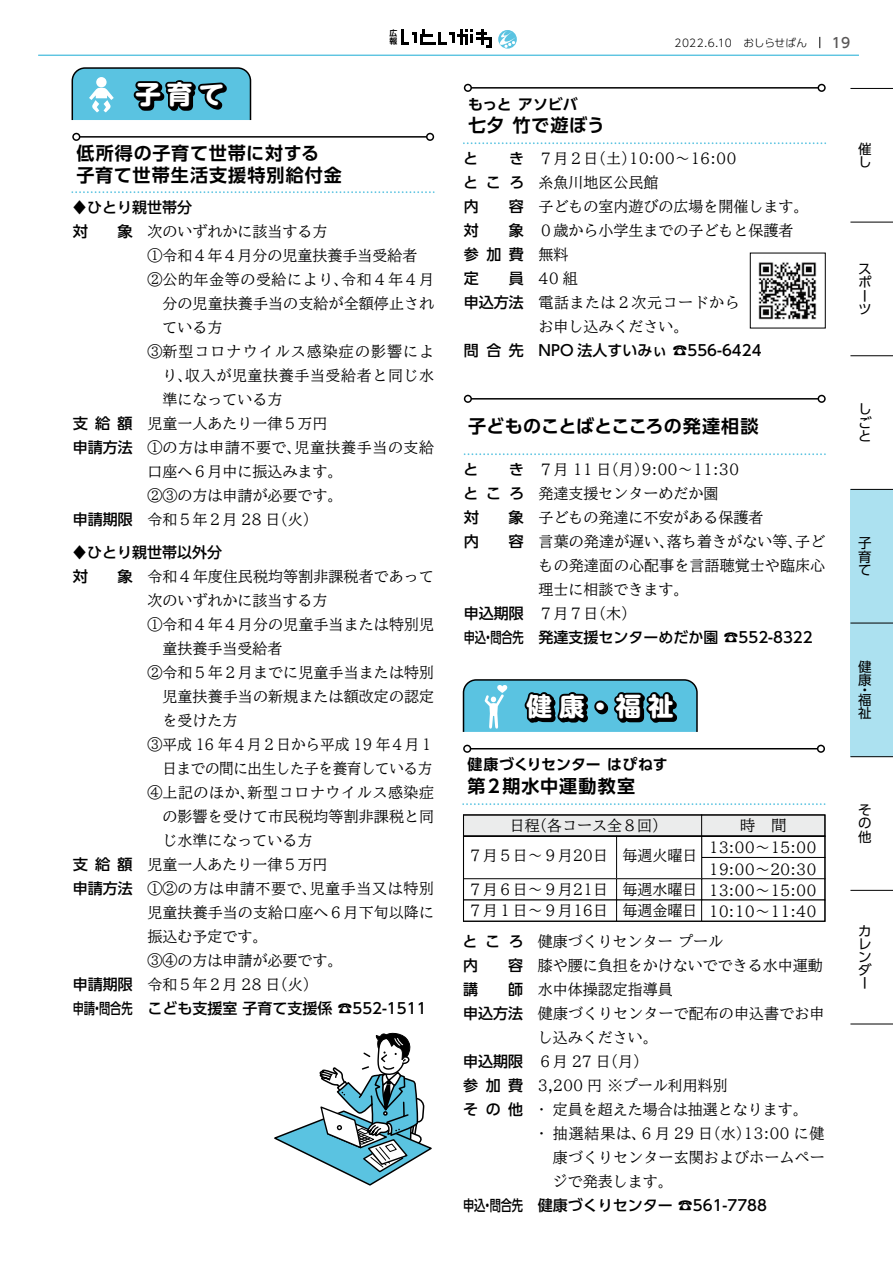
<style>
.page{position:relative;width:893px;height:1263px;background:#fff}
.page>*{position:absolute;margin:0;border:0;box-sizing:border-box;transform-origin:0 0}
.t1{font:700 25.5px "UD Shin M Go Pro";letter-spacing:.26em;color:#fff}
.t2{font:700 18px/21.3px "UD Shin Go Pro De";letter-spacing:.045em;color:#000}
.t3{font:700 18px "UD Shin Go Pro De";letter-spacing:-.005em;color:#000}
.t4{font:500 15px/24px "TBUD Min Std";color:#000}
.t5{font:500 15px/24px "UD Shin Go Pro";color:#000}
.t6{font:500 15px "TBUD Min Std";letter-spacing:.04em;color:#000}
.t7{font:500 15px "TBUD Min Std";letter-spacing:-.025em;color:#000}
.t8{font:500 15px "TBUD Min Std";letter-spacing:.07em;color:#000}
.t9{font:500 15px "UD Shin Go Pro";color:#000;scale:.75 1}
.t10{font:500 15px "TBUD Min Std";color:#000;scale:1.04 1}
.t11{font:700 14.85px "UD Shin Go Pro De";letter-spacing:.005em;color:#000}
.t12{font:500 13.8px "UD Shin Go Pro";color:#595757}
.t13{font:13.5px/13.2px "UD Shin Go Pro";color:#000}
.t14{font:300 10.65px "UD Shin Go Pro";letter-spacing:.02em;color:#000}
.t15{font:700 7.8px "UD Shin Go Pro De";color:#000}
</style>
<div class="page">
<svg style="left:465px;top:453px;width:361px;height:2px"></svg>
<svg style="left:464px;top:395px;width:362px;height:8px"></svg>
<svg style="left:71px;top:67px;width:181px;height:54px;background:#5199ae"></svg>
<svg style="left:72px;top:133px;width:362px;height:8px"></svg>
<svg style="left:72px;top:191px;width:363px;height:2px"></svg>
<div style="left:463px;top:815px;width:239px;height:21px;background:#ebecec"></div>
<div style="left:702px;top:815px;width:123px;height:21px;background:#ebecec"></div>
<div style="left:701px;top:857px;width:124px;height:22px;border:1px solid #000"></div>
<div style="left:463px;top:878px;width:154px;height:22px;border:1px solid #000"></div>
<div style="left:701px;top:878px;width:124px;height:22px;border:1px solid #000"></div>
<div style="left:616px;top:836px;width:86px;height:43px;border:1px solid #000"></div>
<div style="left:616px;top:878px;width:86px;height:22px;border:1px solid #000"></div>
<div style="left:463px;top:814px;width:362px;height:23px;border:1px solid #000"></div>
<div style="left:463px;top:836px;width:362px;height:86px;border:1px solid #000"></div>
<svg style="left:462px;top:679px;width:236px;height:53px;background:#458a9e"></svg>
<svg style="left:463px;top:803px;width:362px;height:2px"></svg>
<svg style="left:463px;top:745px;width:362px;height:8px"></svg>
<svg style="left:464px;top:142px;width:362px;height:2px"></svg>
<svg style="left:464px;top:84px;width:362px;height:8px"></svg>
<img style="left:758px;top:262px;width:59px;height:58px">
<svg style="left:274px;top:1032px;width:158px;height:154px"></svg>
<div style="left:850px;top:489px;width:43px;height:134px;background:#ace1f0"></div>
<div style="left:850px;top:623px;width:43px;height:134px;background:#ace1f0"></div>
<hr style="left:850px;top:623px;width:43px;height:1px;background:#000">
<hr style="left:850px;top:222px;width:43px;height:1px;background:#000">
<hr style="left:850px;top:355px;width:43px;height:1px;background:#000">
<hr style="left:850px;top:489px;width:43px;height:1px;background:#000">
<hr style="left:850px;top:756px;width:43px;height:1px;background:#000">
<hr style="left:850px;top:890px;width:43px;height:1px;background:#000">
<hr style="left:850px;top:1023px;width:43px;height:1px;background:#000">
<hr style="left:850px;top:88px;width:43px;height:1px;background:#000">
<svg style="left:401px;top:29px;width:91px;height:19px"></svg>
<svg style="left:498px;top:30px;width:19px;height:19px"></svg>
<hr style="left:38px;top:55px;width:821px;height:1px;background:#5ac3e1">
<h1 class="t1" style="left:135px;top:74px;width:90px">子育て</h1>
<p class="t2" style="left:77px;top:142px;width:267px">低所得の子育て世帯に対する<br>子育て世帯生活支援特別給付金</p>
<p class="t5" style="left:72px;top:195px;width:121px">♦ひとり親世帯分</p>
<p class="t15" style="left:390px;top:26px;width:9px">広</p>
<p class="t15" style="left:390px;top:35px;width:9px">報</p>
<p class="t5" style="left:73px;top:219px;width:17px">対</p>
<p class="t5" style="left:117px;top:219px;width:17px">象</p>
<p class="t5" style="left:73px;top:411px;width:62px">支給額申請方法</p>
<p class="t5" style="left:73px;top:507px;width:62px">申請期限</p>
<p class="t4" style="left:147px;top:219px;width:181px">次のいずれかに該当する方</p>
<p class="t4" style="left:147px;top:243px;width:271px">①令和４年４月分の児童扶養手当受給者</p>
<p class="t4" style="left:341px;top:267px;width:94px">令和４年４月</p>
<p class="t6" style="left:147px;top:268px;width:202px">②公的年金等の受給により、</p>
<p class="t4" style="left:162px;top:291px;width:273px">分の児童扶養手当の支給が全額停止され</p>
<p class="t4" style="left:162px;top:315px;width:61px">ている方</p>
<p class="t8" style="left:147px;top:340px;width:288px">③新型コロナウイルス感染症の影響によ</p>
<p class="t6" style="left:185px;top:364px;width:250px">収入が児童扶養手当受給者と同じ水</p>
<p class="t4" style="left:162px;top:363px;width:31px">り、</p>
<p class="t4" style="left:162px;top:387px;width:121px">準になっている方</p>
<p class="t4" style="left:147px;top:411px;width:181px">児童一人あたり一律５万円</p>
<p class="t6" style="left:294px;top:436px;width:141px">児童扶養手当の支給</p>
<p class="t4" style="left:147px;top:435px;width:196px">①の方は申請不要で、<br>口座へ６月中に振込みます。<br>②③の方は申請が必要です。令和５年２月 28 （日火(</p>
<p class="t5" style="left:72px;top:540px;width:151px">♦ひとり親世帯以外分</p>
<p class="t5" style="left:73px;top:563px;width:17px">対</p>
<p class="t5" style="left:117px;top:563px;width:17px">象</p>
<p class="t5" style="left:73px;top:851px;width:62px">支給額申請方法</p>
<p class="t5" style="left:73px;top:971px;width:62px">申請期限申請問合先</p>
<p class="t9" style="left:92px;top:996px;width:16px">・</p>
<p class="t4" style="left:147px;top:564px;width:288px">令和４年度住民税均等割非課税者であって</p>
<p class="t4" style="left:147px;top:588px;width:181px">次のいずれかに該当する方</p>
<p class="t4" style="left:147px;top:612px;width:288px">①令和４年４月分の児童手当または特別児</p>
<p class="t4" style="left:162px;top:635px;width:121px">童扶養手当受給者</p>
<p class="t4" style="left:147px;top:659px;width:288px">②令和５年２月までに児童手当または特別</p>
<p class="t4" style="left:162px;top:683px;width:273px">児童扶養手当の新規または額改定の認定</p>
<p class="t4" style="left:162px;top:707px;width:76px">を受けた方</p>
<p class="t4" style="left:147px;top:732px;width:288px">③平成 16 年４月２日から平成 19 年４月１</p>
<p class="t7" style="left:162px;top:756px;width:271px">日までの間に出生した子を養育している方</p>
<p class="t6" style="left:248px;top:780px;width:188px">新型コロナウイルス感染症</p>
<p class="t4" style="left:147px;top:780px;width:109px">④上記のほか、</p>
<p class="t4" style="left:162px;top:804px;width:273px">の影響を受けて市民税均等割非課税と同</p>
<p class="t4" style="left:162px;top:828px;width:151px">じ水準になっている方</p>
<p class="t4" style="left:147px;top:852px;width:181px">児童一人あたり一律５万円</p>
<p class="t6" style="left:310px;top:876px;width:126px">児童手当又は特別</p>
<p class="t4" style="left:147px;top:876px;width:288px">①②の方は申請不要で、<br>児童扶養手当の支給口座へ６月下旬以降に振込む予定です。<br>③④の方は申請が必要です。<br>令和５年２月 28 （日火(</p>
<p class="t5" style="left:147px;top:995px;width:281px">こども支援室子育て支援係 ☎552-1511</p>
<p class="t14" style="left:675px;top:34px;width:134px">2022.6.10　おしらせばん</p>
<p class="t12" style="left:832px;top:31px;width:20px">19</p>
<p class="t11" style="left:468px;top:92px;width:111px">もっとアソビバ</p>
<p class="t2" style="left:468px;top:114px;width:138px">七夕竹で遊ぼう</p>
<p class="t5" style="left:463px;top:146px;width:16px">と</p>
<p class="t4" style="left:539px;top:146px;width:271px">７月２（日土(<br>糸魚川地区公民館<br>子どもの室内遊びの広場を開催します。<br>０歳から小学生までの子どもと保護者無料<br>40組<br>電話または２次元コードから<br>お申し込みください。</p>
<p class="t5" style="left:539px;top:338px;width:225px">NPO 法人すいみぃ ☎556-6424</p>
<p class="t5" style="left:463px;top:146px;width:63px;text-align:justify;text-indent:46px">きところ内</p>
<p class="t4" style="left:629px;top:146px;width:109px">10:00~16:00</p>
<p class="t5" style="left:509px;top:194px;width:16px">容</p>
<p class="t5" style="left:464px;top:218px;width:16px">対</p>
<p class="t5" style="left:509px;top:218px;width:16px">象費</p>
<p class="t5" style="left:464px;top:242px;width:61px">参加<br>定　　員申込方法</p>
<p class="t5" style="left:464px;top:338px;width:61px">問合先</p>
<p class="t3" style="left:468px;top:412px;width:292px">子どものことばとこころの発達相談</p>
<p class="t5" style="left:463px;top:457px;width:63px;text-align:justify;text-indent:46px">きところ対</p>
<p class="t5" style="left:463px;top:457px;width:17px">と</p>
<p class="t5" style="left:508px;top:505px;width:17px">象</p>
<p class="t5" style="left:464px;top:529px;width:17px">内</p>
<p class="t5" style="left:508px;top:529px;width:17px">容</p>
<p class="t5" style="left:464px;top:601px;width:61px">申込期限申込問合先</p>
<p class="t9" style="left:483px;top:625px;width:16px">・</p>
<p class="t4" style="left:539px;top:457px;width:226px">７月 11 （日月(<br>発達支援センターめだか園<br>子どもの発達に不安がある保護者</p>
<p class="t4" style="left:641px;top:457px;width:99px">9:00~11:30</p>
<p class="t4" style="left:539px;top:529px;width:288px">言葉の発達が遅い、<br>もの発達面の心配事を言語聴覚士や臨床心理士に相談できます。<br>７月７（日木(</p>
<p class="t5" style="left:539px;top:625px;width:276px">発達支援センターめだか園 ☎552-8322</p>
<p class="t4" style="left:667px;top:529px;width:137px">落ち着きがない等、</p>
<p class="t4" style="left:795px;top:529px;width:32px">子ど</p>
<h1 class="t1" style="left:527px;top:686px;width:149px">健康・福祉</h1>
<p class="t11" style="left:467px;top:753px;width:202px">健康づくりセンターはぴねす</p>
<p class="t2" style="left:467px;top:775px;width:169px">第２期水中運動教室</p>
<p class="t4" style="left:532px;top:813px;width:136px">（各コース全８回）</p>
<p class="t4" style="left:510px;top:813px;width:31px">日程</p>
<p class="t4" style="left:468px;top:843px;width:142px">７月５日～９月20日</p>
<p class="t4" style="left:468px;top:878px;width:142px;line-height:21.3px">７月６日～９月21日<br>７月１日～９月16日</p>
<p class="t4" style="left:622px;top:843px;width:76px">毎週火曜日</p>
<p class="t4" style="left:622px;top:878px;width:76px;line-height:21.3px">毎週水曜日毎週金曜日</p>
<p class="t10" style="left:740px;top:814px;width:46px">時　間</p>
<p class="t4" style="left:708px;top:837px;width:109px;line-height:21.3px;text-align:justify">13:00~15:00<br>19:00~20:30<br>13:00~15:00<br>10:10~11:40</p>
<p class="t5" style="left:462px;top:929px;width:63px">ところ内</p>
<p class="t5" style="left:508px;top:953px;width:16px">容</p>
<p class="t5" style="left:463px;top:977px;width:61px;text-align:right">師<br>申込方法</p>
<p class="t5" style="left:463px;top:1049px;width:61px;text-align:right">申込期限費</p>
<p class="t5" style="left:463px;top:977px;width:16px">講</p>
<p class="t5" style="left:463px;top:1073px;width:61px">参加<br>その他</p>
<p class="t9" style="left:463px;top:1193px;width:81px">申込問合先</p>
<p class="t9" style="left:482px;top:1193px;width:16px">・</p>
<p class="t4" style="left:538px;top:929px;width:187px">健康づくりセンタープール</p>
<p class="t4" style="left:538px;top:953px;width:286px">膝や腰に負担をかけないでできる水中運動</p>
<p class="t4" style="left:538px;top:977px;width:136px">水中体操認定指導員</p>
<p class="t4" style="left:538px;top:1001px;width:288px">健康づくりセンターで配布の申込書でお申</p>
<p class="t4" style="left:538px;top:1025px;width:121px">し込みください。</p>
<p class="t4" style="left:538px;top:1049px;width:112px">６月 27 （日月(</p>
<p class="t4" style="left:538px;top:1073px;width:191px">3,200 円 ※プール利用料別</p>
<p class="t4" style="left:534px;top:1097px;width:275px">・定員を超えた場合は抽選となります。</p>
<p class="t4" style="left:743px;top:1121px;width:83px">13:00 に健</p>
<p class="t4" style="left:553px;top:1121px;width:273px;text-indent:-19px">・抽選結果は６、月 29 （日水）<br>康づくりセンター玄関およびホームページで発表します。</p>
<p class="t5" style="left:538px;top:1193px;width:231px">健康づくりセンター ☎561-7788</p>
<p class="t13" style="left:858px;top:141px;width:15px">催し</p>
<p class="t13" style="left:858px;top:262px;width:15px">スポーツ</p>
<p class="t13" style="left:858px;top:402px;width:15px;text-align:justify">しごと</p>
<p class="t13" style="left:858px;top:536px;width:15px;text-align:justify">子育て</p>
<p class="t13" style="left:858px;top:659px;width:15px;line-height:13.6px">健康</p>
<p class="t13" style="left:858px;top:683px;width:10px">・</p>
<p class="t13" style="left:858px;top:692px;width:15px;line-height:13.6px">福祉</p>
<p class="t13" style="left:858px;top:803px;width:15px;text-align:justify">その他</p>
<p class="t13" style="left:858px;top:924px;width:15px">カレンダー</p>
</div>
